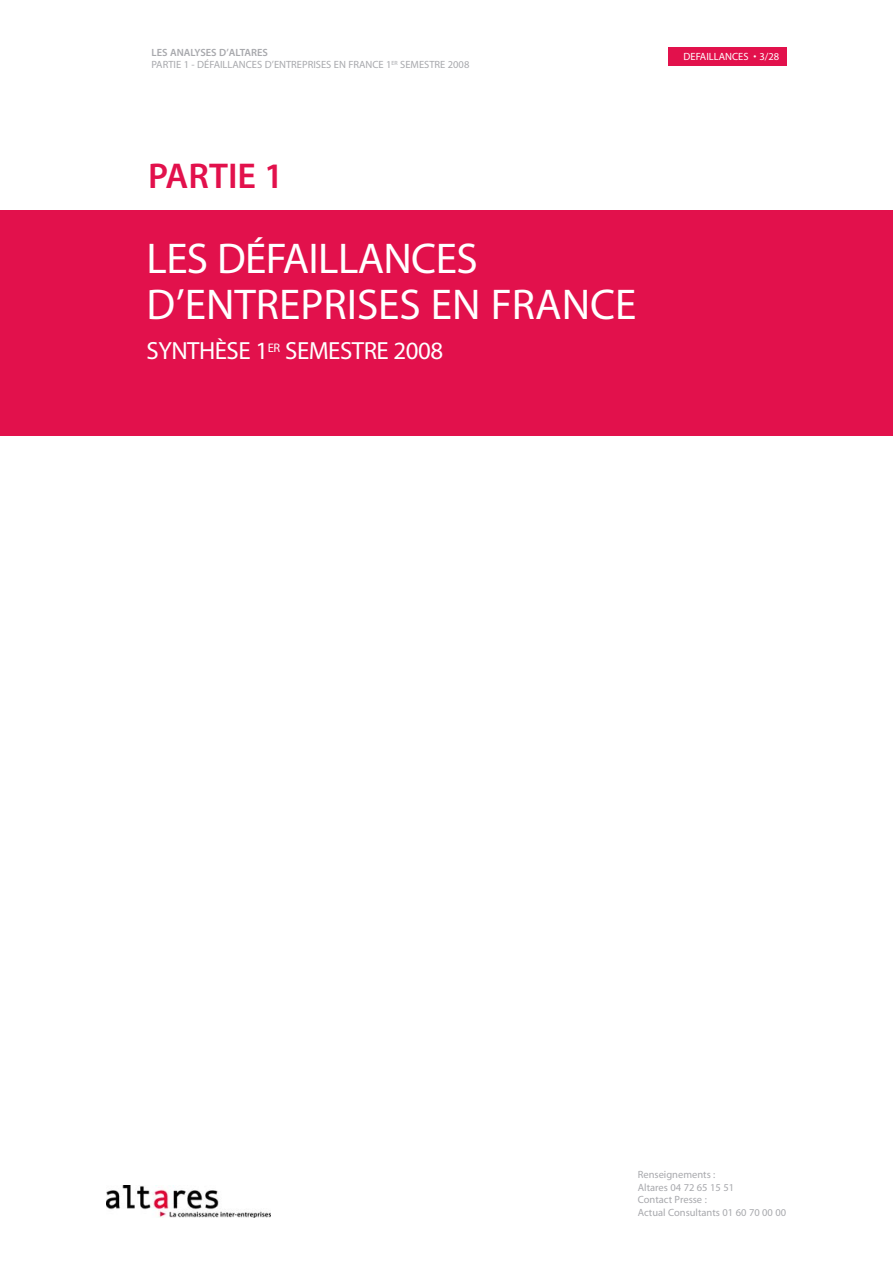
<style>
.page{position:relative;width:893px;height:1263px;background:#fff}
.page>*{position:absolute;margin:0;border:0;box-sizing:border-box;transform-origin:0 0}
.t1{font:43.2px/46.5px "Myriad MM 400 600";color:#fff}
.t2{font:600 36px "Myriad Pro";color:#e2114c}
.t3{font:24.9px "Myriad MM 400 600";letter-spacing:-.02em;color:#fff}
.t4{font:10.5px/12.6px "Myriad MM 400 600";color:#a8a9ad}
.t5{font:10.5px "Myriad MM 565 600";color:#a8a9ad}
.t6{font:10.5px "Myriad MM 400 600";color:#fff}
</style>
<div class="page">
<img style="left:106px;top:1186px;width:164px;height:31px">
<div style="left:668px;top:48px;width:118px;height:18px;background:#e2114c"></div>
<div style="left:0;top:210px;width:893px;height:225px;background:#e2114c"></div>
<p class="t5" style="left:152px;top:48px;width:118px">LES ANALYSES D’ALTARES</p>
<p class="t4" style="left:152px;top:59px;width:319px">PARTIE 1 - DÉFAILLANCES D’ENTREPRISES EN FRANCE 1<sup>ER</sup> SEMESTRE 2008</p>
<h2 class="t2" style="left:148px;top:162px;width:137px">PARTIE 1</h2>
<h1 class="t1" style="left:147px;top:238px;width:491px">LES DÉFAILLANCES<br>D’ENTREPRISES EN FRANCE</h1>
<h3 class="t3" style="left:147px;top:342px;width:298px">SYNTHÈSE 1<sup>ER</sup> SEMESTRE 2008</h3>
<p class="t6" style="left:683px;top:53px;width:97px">DEFAILLANCES • 3/28</p>
<p class="t4" style="left:638px;top:1169px;width:150px">Renseignements :<br>Altares 04 72 65 15 51<br>Contact Presse :<br>Actual Consultants 01 60 70 00 00</p>
</div>
